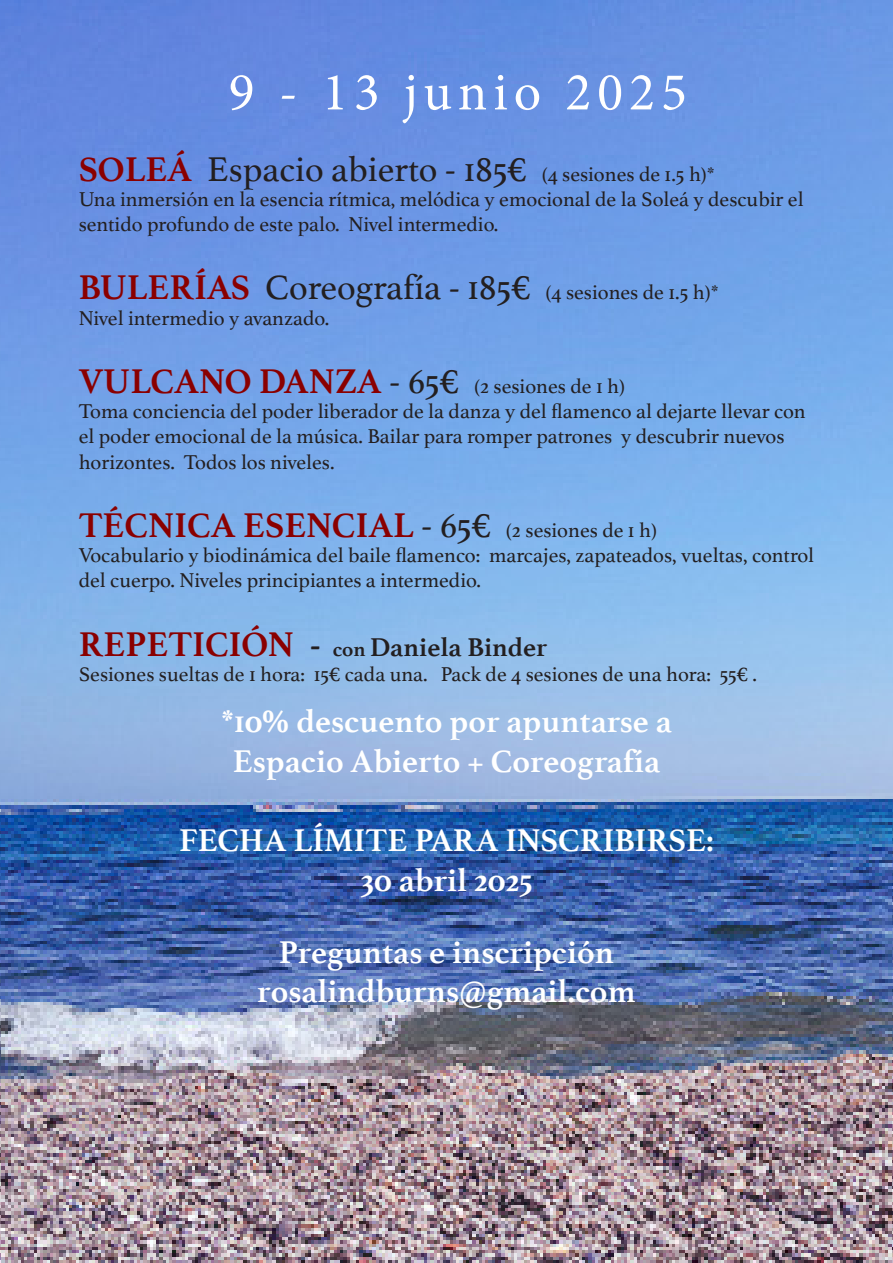
<style>
.page{position:relative;width:893px;height:1263px;background:#fff}
.page>*{position:absolute;margin:0;border:0;box-sizing:border-box;transform-origin:0 0}
.t1{font:54px "Minion Pro";letter-spacing:.11em;color:#fff}
.t2{font:36px "Athelas";color:#231f20}
.t3{font:700 36px "Athelas";color:#8a0000}
.t4{font:700 33px "Athelas";color:#fff}
.t5{font:700 27px "Athelas";color:#231f20}
.t6{font:21px/25.2px "Athelas";color:#231f20}
.s1{font-weight:700;color:#8a0000}
.s2{font-size:21px}
.s3{font-weight:700;font-size:36px;color:#8a0000}
.s4{font-size:36px}
.s5{font-weight:400;color:#231f20}
.s6{font-weight:400;font-size:21px;color:#231f20}
.s7{font-size:36px;color:#8a0000}
</style>
<div class="page">
<img style="left:0;top:0;width:893px;height:1263px">
<p class="t1" style="left:229px;top:56px;width:460px">9 - 13 junio 2025</p>
<p class="t2" style="left:79px;top:140px;width:638px"><span class="s1">SOLEÁ</span> Espacio abierto - 185€ <span class="s2">(4 sesiones de 1.5 h)*</span></p>
<p class="t6" style="left:79px;top:186px;width:726px">Una inmersión en la esencia rítmica, melódica y emocional de la Soleá y descubir el sentido profundo de este palo. Nivel intermedio.</p>
<p class="t6" style="left:79px;top:279px;width:642px"><span class="s3">BULERÍAS</span> <span class="s4">Coreografía - 185€</span> (4 sesiones de 1.5 h)*</p>
<p class="t6" style="left:79px;top:304px;width:252px">Nivel intermedio y avanzado.</p>
<p class="t6" style="left:79px;top:373px;width:548px"><span class="s3">VULCANO DANZA</span> <span class="s4">- 65€</span> (2 sesiones de 1 h)</p>
<p class="t6" style="left:79px;top:398px;width:729px">Toma conciencia del poder liberador de la danza y del flamenco al dejarte llevar con el poder emocional de la música. Bailar para romper patrones y descubrir nuevos horizontes. Todos los niveles.</p>
<p class="t3" style="left:79px;top:496px;width:580px">TÉCNICA ESENCIAL <span class="s5">- 65€</span> <span class="s6">(2 sesiones de 1 h)</span></p>
<p class="t6" style="left:79px;top:542px;width:737px">Vocabulario y biodinámica del baile flamenco: marcajes, zapateados, vueltas, control del cuerpo. Niveles principiantes a intermedio.</p>
<p class="t5" style="left:79px;top:625px;width:470px"><span class="s7">REPETICIÓN</span> <span class="s4">-</span> <span class="s2">con</span> Daniela Binder</p>
<p class="t6" style="left:79px;top:661px;width:680px">Sesiones sueltas de 1 hora: 15€ cada una. Pack de 4 sesiones de una hora: 55€ .</p>
<p class="t4" style="left:221px;top:694px;width:452px">*10% descuento por apuntarse a</p>
<p class="t4" style="left:233px;top:734px;width:429px">Espacio Abierto + Coreografía</p>
<p class="t4" style="left:179px;top:813px;width:536px">FECHA LÍMITE PARA INSCRIBIRSE:</p>
<p class="t4" style="left:360px;top:853px;width:174px">30 abril 2025</p>
<p class="t4" style="left:279px;top:925px;width:337px">Preguntas e inscripción</p>
<p class="t4" style="left:257px;top:964px;width:380px">rosalindburns@gmail.com</p>
</div>
